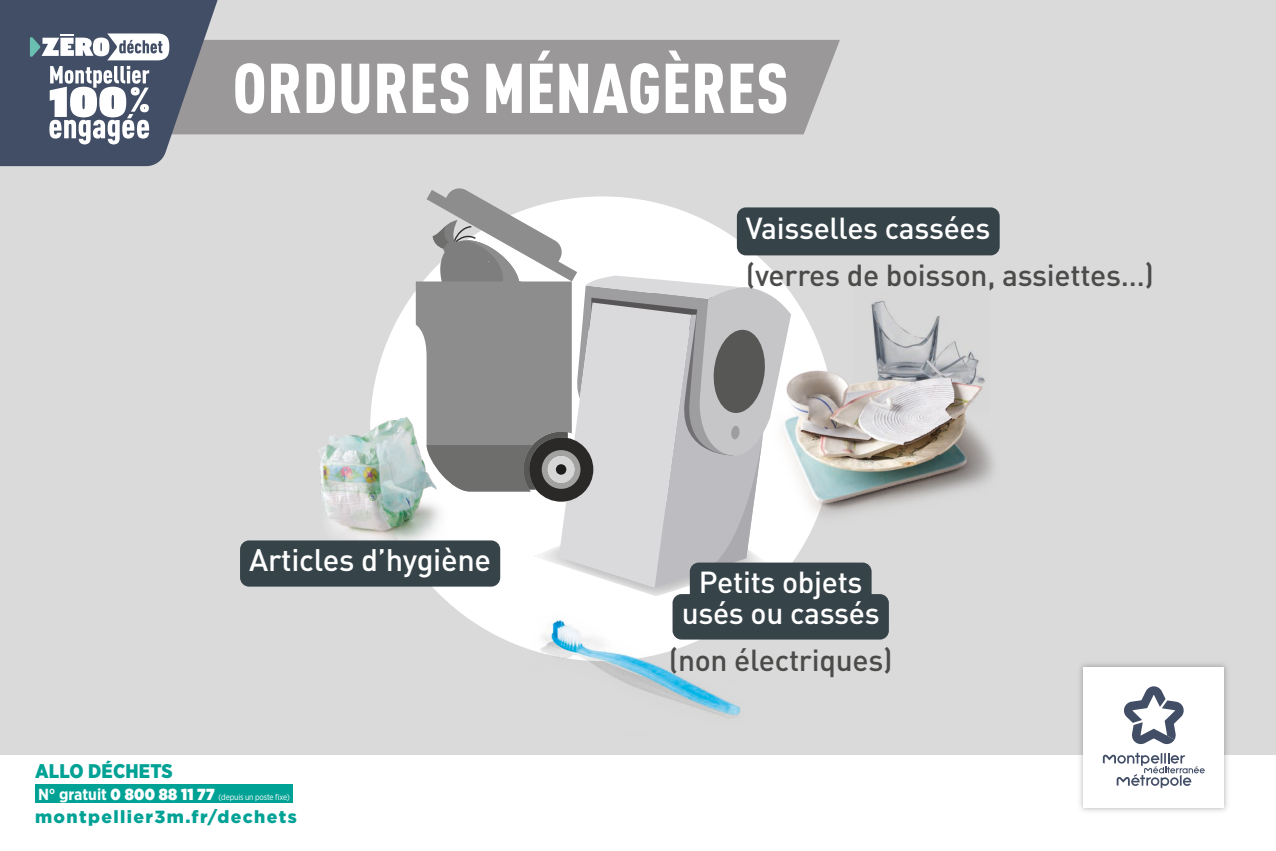
<style>
.page{position:relative;width:1276px;height:851px;background:#fff}
.page>*{position:absolute;margin:0;border:0;box-sizing:border-box;transform-origin:0 0}
.t1{font:900 condensed 69.15px "DIN Pro";letter-spacing:.01em;color:#fff}
.t2{font:500 30.75px "DIN Pro";letter-spacing:-.01em;color:#fff}
.t3{font:500 30px "DIN Pro";letter-spacing:-.01em;color:#4b4b4a}
.t4{font:500 30px/31.5px "DIN Pro";letter-spacing:-.01em;color:#fff;text-align:center}
.t5{font:900 19.73px "Gotham Narrow";letter-spacing:.01em;color:#00a295}
.t6{font:900 17.55px "Gotham";letter-spacing:.08em;color:#00a295}
.t7{font:8.48px "Gotham Narrow";letter-spacing:-.02em;color:#fff;scale:.95 1}
.s1{font-weight:700;font-size:16.05px}
.s2{font-weight:900;font-size:16.05px}
</style>
<div class="page">
<div style="left:0;top:0;width:1276px;height:754px;background:#dadada"></div>
<img style="left:1075px;top:664px;width:157px;height:148px">
<svg style="left:1083px;top:666px;width:141px;height:141px"></svg>
<div style="left:35px;top:784px;width:258px;height:19px;background:#00a295"></div>
<div style="left:370px;top:196px;width:464px;height:465px;background:#fff;border-radius:50%"></div>
<div style="left:223px;top:40px;width:617px;height:94px;background:#9a9898"></div>
<div style="left:690px;top:562px;width:181px;height:46px;background:#364349;border-radius:9px"></div>
<div style="left:672px;top:594px;width:217px;height:45px;background:#364349;border-radius:9px"></div>
<img style="left:871px;top:300px;width:103px;height:56px">
<img style="left:791px;top:356px;width:203px;height:169px">
<img style="left:529px;top:605px;width:225px;height:113px">
<div style="left:737px;top:207px;width:262px;height:48px;background:#364349;border-radius:9px"></div>
<svg style="left:0;top:0;width:223px;height:166px;background:#747c8c"></svg>
<svg style="left:416px;top:188px;width:375px;height:408px"></svg>
<img style="left:318px;top:407px;width:132px;height:133px">
<div style="left:240px;top:540px;width:260px;height:46px;background:#364349;border-radius:9px"></div>
<h1 class="t1" style="left:233px;top:34px;width:557px">ORDURES MÉNAGÈRES</h1>
<p class="t2" style="left:249px;top:535px;width:243px">Articles d’hygiène</p>
<p class="t5" style="left:35px;top:757px;width:139px">ALLO DÉCHETS</p>
<p class="t6" style="left:35px;top:805px;width:263px">montpellier3m.fr/dechets</p>
<p class="t7" style="left:38px;top:792px;width:267px"><span class="s1">N° gratuit</span> <span class="s2">0 800 88 11 77</span> (depuis un poste fixe)</p>
<p class="t4" style="left:746px;top:209px;width:246px">Vaisselles cassées</p>
<p class="t3" style="left:746px;top:250px;width:410px">(verres de boisson, assiettes…)</p>
<p class="t4" style="left:681px;top:563px;width:200px">Petits objets usés ou cassés</p>
<p class="t3" style="left:669px;top:635px;width:225px">(non électriques)</p>
</div>
